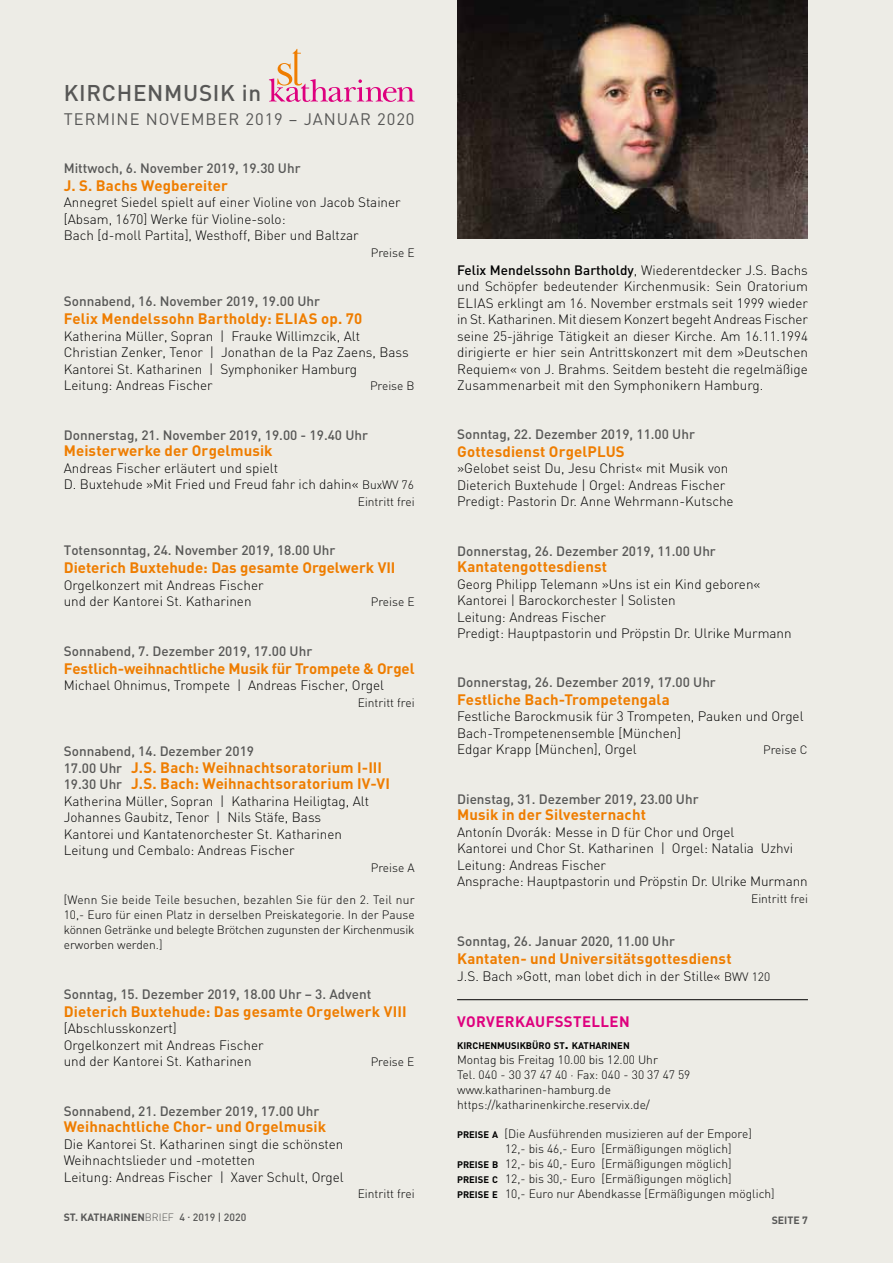
<style>
.page{position:relative;width:893px;height:1263px;background:#edece6}
.page>*{position:absolute;margin:0;border:0;box-sizing:border-box;transform-origin:0 0}
.t1{font:500 22.5px "DIN";letter-spacing:.03em;color:#575756}
.t2{font:16.5px "DIN";letter-spacing:.06em;color:#575756}
.t3{font:700 15px/16.5px "DIN";letter-spacing:.005em;color:#ef7d00}
.t4{font:700 15px "DIN";letter-spacing:.025em;color:#de007e}
.t5{font:300 13.5px/16.5px "DIN";color:#000}
.t6{font:500 13.5px "DIN";color:#575756}
.t7{font:300 12px/15px "DIN";color:#000}
.t8{font:700 10.5px "DIN";color:#575756}
.t9{font:700 9.45px "DIN";color:#000}
.s1{font-size:12px}
.s2{font-weight:500;font-size:13.5px;color:#575756}
.s3{font-weight:300}
.s4{font-weight:500}
.s5{font-size:13.5px}
.s6{font-weight:700;font-size:9.45px}
</style>
<div class="page">
<svg style="left:269px;top:49px;width:146px;height:53px"></svg>
<hr style="left:457px;top:999px;width:351px;height:1px;background:#000">
<img style="left:457px;top:0;width:351px;height:238px">
<h1 class="t1" style="left:64px;top:79px;width:199px">KIRCHENMUSIK in</h1>
<p class="t2" style="left:64px;top:109px;width:352px">TERMINE NOVEMBER 2019 – JANUAR 2020</p>
<p class="t6" style="left:64px;top:159px;width:238px">Mittwoch, 6. November 2019, 19.30 Uhr</p>
<p class="t3" style="left:64px;top:176px;width:166px">J. S. Bachs Wegbereiter</p>
<p class="t5" style="left:64px;top:194px;width:338px">Annegret Siedel spielt auf einer Violine von Jacob Stainer [Absam, 1670] Werke für Violine-solo:<br>Bach [d-moll Partita], Westhoff, Biber und Baltzar</p>
<p class="t7" style="left:371px;top:245px;width:45px">Preise E</p>
<p class="t6" style="left:64px;top:293px;width:258px">Sonnabend, 16. November 2019, 19.00 Uhr</p>
<p class="t3" style="left:64px;top:310px;width:300px">Felix Mendelssohn Bartholdy: ELIAS op. 70</p>
<p class="t5" style="left:64px;top:327px;width:346px">Katherina Müller, Sopran | Frauke Willimzcik, Alt Christian Zenker, Tenor | Jonathan de la Paz Zaens, Bass Kantorei St. Katharinen | Symphoniker Hamburg Leitung: Andreas Fischer</p>
<p class="t7" style="left:370px;top:378px;width:46px">Preise B</p>
<p class="t6" style="left:64px;top:426px;width:306px">Donnerstag, 21. November 2019, 19.00 - 19.40 Uhr</p>
<p class="t3" style="left:64px;top:442px;width:210px">Meisterwerke der Orgelmusik</p>
<p class="t5" style="left:64px;top:459px;width:352px">Andreas Fischer erläutert und spielt<br>D. Buxtehude »Mit Fried und Freud fahr ich dahin« <span class="s1">BuxWV 76</span></p>
<p class="t7" style="left:358px;top:494px;width:58px">Eintritt frei</p>
<p class="t6" style="left:64px;top:542px;width:273px">Totensonntag, 24. November 2019, 18.00 Uhr</p>
<p class="t3" style="left:64px;top:559px;width:333px">Dieterich Buxtehude: Das gesamte Orgelwerk VII</p>
<p class="t5" style="left:64px;top:576px;width:201px">Orgelkonzert mit Andreas Fischer und der Kantorei St. Katharinen</p>
<p class="t7" style="left:371px;top:594px;width:45px">Preise E</p>
<p class="t6" style="left:64px;top:642px;width:250px">Sonnabend, 7. Dezember 2019, 17.00 Uhr</p>
<p class="t3" style="left:64px;top:659px;width:352px">Festlich-weihnachtliche Musik für Trompete &amp; Orgel</p>
<p class="t5" style="left:64px;top:677px;width:322px">Michael Ohnimus, Trompete | Andreas Fischer, Orgel</p>
<p class="t7" style="left:358px;top:695px;width:58px">Eintritt frei</p>
<p class="t6" style="left:64px;top:743px;width:192px">Sonnabend, 14. Dezember 2019</p>
<p class="t3" style="left:64px;top:758px;width:328px"><span class="s2">17.00 Uhr</span> J.S. Bach: Weihnachtsoratorium I-III<br><span class="s2">19.30 Uhr</span> J.S. Bach: Weihnachtsoratorium IV-VI</p>
<p class="t5" style="left:64px;top:792px;width:307px">Katherina Müller, Sopran | Katharina Heiligtag, Alt Johannes Gaubitz, Tenor | Nils Stäfe, Bass Kantorei und Kantatenorchester St. Katharinen Leitung und Cembalo: Andreas Fischer</p>
<p class="t7" style="left:371px;top:860px;width:45px">Preise A</p>
<p class="t7" style="left:64px;top:892px;width:352px;text-align:justify">[Wenn Sie beide Teile besuchen, bezahlen Sie für den 2. Teil nur 10,- Euro für einen Platz in derselben Preiskategorie. In der Pause können Getränke und belegte Brötchen zugunsten der Kirchenmusik erworben werden.]</p>
<p class="t6" style="left:64px;top:985px;width:309px">Sonntag, 15. Dezember 2019, 18.00 Uhr – 3. Advent</p>
<p class="t3" style="left:64px;top:1002px;width:344px">Dieterich Buxtehude: Das gesamte Orgelwerk VIII</p>
<p class="t5" style="left:64px;top:1020px;width:201px">[Abschlusskonzert]<br>Orgelkonzert mit Andreas Fischer und der Kantorei St. Katharinen</p>
<p class="t7" style="left:371px;top:1054px;width:45px">Preise E</p>
<p class="t6" style="left:64px;top:1102px;width:257px">Sonnabend, 21. Dezember 2019, 17.00 Uhr</p>
<p class="t3" style="left:64px;top:1118px;width:264px">Weihnachtliche Chor- und Orgelmusik</p>
<p class="t5" style="left:64px;top:1135px;width:281px">Die Kantorei St. Katharinen singt die schönsten<br>Weihnachtslieder und -motetten<br>Leitung: Andreas Fischer | Xaver Schult, Orgel</p>
<p class="t8" style="left:64px;top:1210px;width:184px">ST. KATHARINEN<span class="s3">BRIEF</span> <span class="s4">4 </span><sup>.</sup> <span class="s4">2019 | 2020</span></p>
<p class="t7" style="left:358px;top:1186px;width:58px">Eintritt frei</p>
<p class="t5" style="left:457px;top:262px;width:352px;text-align:justify"><span class="s4">Felix Mendelssohn Bartholdy</span>, Wiederentdecker J.S. Bachs und Schöpfer bedeutender Kirchenmusik: Sein Oratorium ELIAS erklingt am 16. November erstmals seit 1999 wieder in St. Katharinen. Mit diesem Konzert begeht Andreas Fischer seine 25-jährige Tätigkeit an dieser Kirche. Am 16.11.1994 dirigierte er hier sein Antrittskonzert mit dem »Deutschen Requiem« von J. Brahms. Seitdem besteht die regelmäßige Zusammenarbeit mit den Symphonikern Hamburg.</p>
<p class="t6" style="left:457px;top:425px;width:239px">Sonntag, 22. Dezember 2019, 11.00 Uhr</p>
<p class="t3" style="left:457px;top:442px;width:169px">Gottesdienst OrgelPLUS</p>
<p class="t5" style="left:457px;top:460px;width:278px">»Gelobet seist Du, Jesu Christ« mit Musik von<br>Dieterich Buxtehude | Orgel: Andreas Fischer<br>Predigt: Pastorin Dr. Anne Wehrmann-Kutsche</p>
<p class="t6" style="left:457px;top:542px;width:260px">Donnerstag, 26. Dezember 2019, 11.00 Uhr</p>
<p class="t3" style="left:457px;top:558px;width:152px">Kantatengottesdienst</p>
<p class="t5" style="left:457px;top:575px;width:336px">Georg Philipp Telemann »Uns ist ein Kind geboren« Kantorei | Barockorchester | Solisten<br>Leitung: Andreas Fischer<br>Predigt: Hauptpastorin und Pröpstin Dr. Ulrike Murmann</p>
<p class="t6" style="left:457px;top:673px;width:260px">Donnerstag, 26. Dezember 2019, 17.00 Uhr</p>
<p class="t3" style="left:457px;top:690px;width:214px">Festliche Bach-Trompetengala</p>
<p class="t5" style="left:457px;top:708px;width:348px">Festliche Barockmusik für 3 Trompeten, Pauken und Orgel<br>Bach-Trompetenensemble [München]<br>Edgar Krapp [München], Orgel</p>
<p class="t7" style="left:763px;top:742px;width:46px">Preise C</p>
<p class="t6" style="left:457px;top:790px;width:243px">Dienstag, 31. Dezember 2019, 23.00 Uhr</p>
<p class="t3" style="left:457px;top:806px;width:190px">Musik in der Silvesternacht</p>
<p class="t5" style="left:457px;top:823px;width:352px">Antonín Dvorák: Messe in D für Chor und Orgel<br>Kantorei und Chor St. Katharinen | Orgel: Natalia Uzhvi Leitung: Andreas Fischer<br>Ansprache: Hauptpastorin und Pröpstin Dr. Ulrike Murmann</p>
<p class="t7" style="left:751px;top:891px;width:58px">Eintritt frei</p>
<p class="t6" style="left:457px;top:933px;width:219px">Sonntag, 26. Januar 2020, 11.00 Uhr</p>
<p class="t3" style="left:457px;top:950px;width:276px">Kantaten- und Universitätsgottesdienst</p>
<p class="t5" style="left:457px;top:967px;width:315px">J.S. Bach »Gott, man lobet dich in der Stille« <span class="s1">BWV 120</span></p>
<p class="t4" style="left:457px;top:1011px;width:174px">VORVERKAUFSSTELLEN</p>
<p class="t9" style="left:457px;top:1039px;width:174px">KIRCHENMUSIKBÜRO ST<span class="s5">.</span> KATHARINEN</p>
<p class="t7" style="left:457px;top:1052px;width:235px">Montag bis Freitag 10.00 bis 12.00 Uhr<br>Tel. 040 - 30 37 47 40 · Fax: 040 - 30 37 47 59 www.katharinen-hamburg.de https://katharinenkirche.reservix.de/</p>
<p class="t7" style="left:457px;top:1126px;width:296px"><span class="s6">PREISE A</span> [Die Ausführenden musizieren auf der Empore]</p>
<p class="t7" style="left:505px;top:1141px;width:228px">12,- bis 46,- Euro [Ermäßigungen möglich]</p>
<p class="t7" style="left:457px;top:1156px;width:276px"><span class="s6">PREISE B</span> 12,- bis 40,- Euro [Ermäßigungen möglich]</p>
<p class="t7" style="left:457px;top:1171px;width:276px"><span class="s6">PREISE C</span> 12,- bis 30,- Euro [Ermäßigungen möglich]</p>
<p class="t7" style="left:457px;top:1186px;width:319px"><span class="s6">PREISE E</span> 10,- Euro nur Abendkasse [Ermäßigungen möglich]</p>
<p class="t8" style="left:772px;top:1214px;width:38px">SEITE 7</p>
</div>
